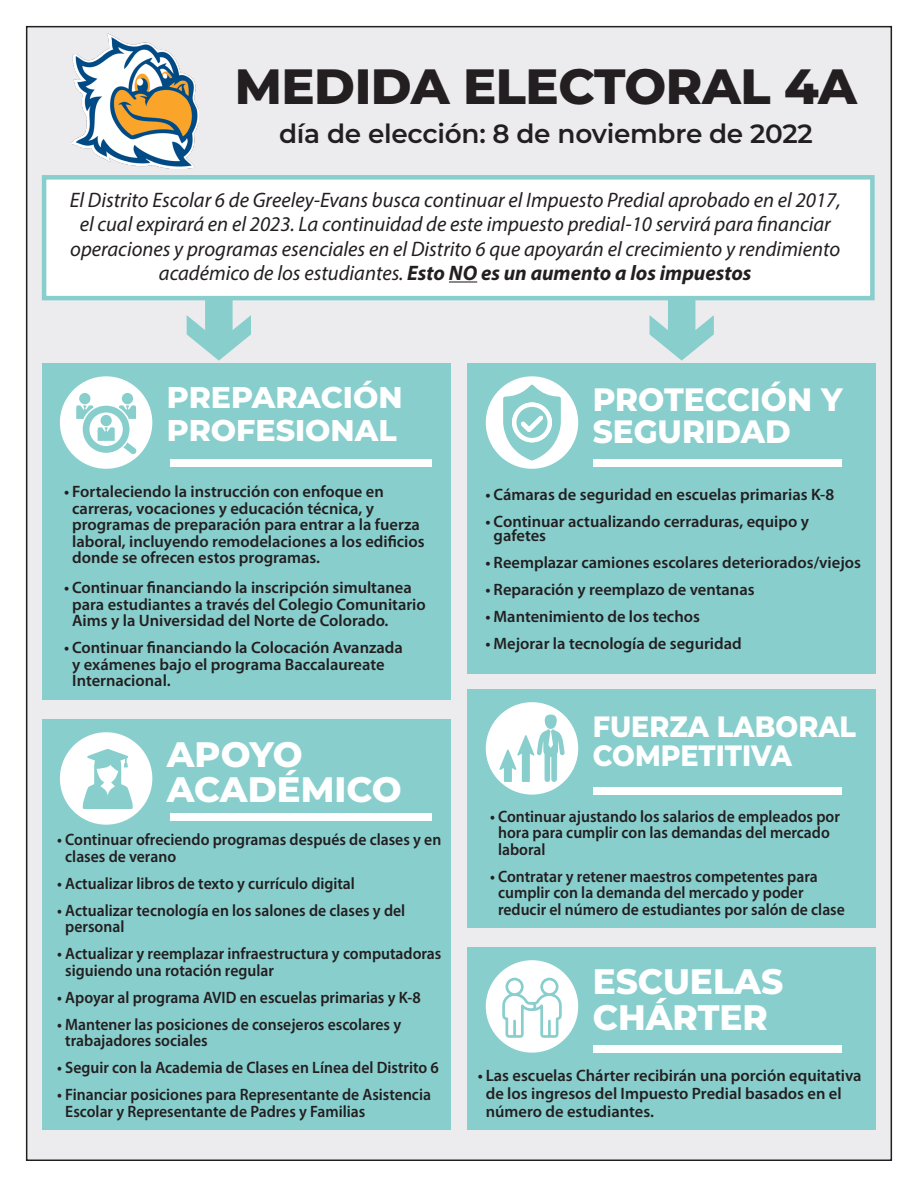
<style>
.page{position:relative;width:918px;height:1188px;background:#fff}
.page>*{position:absolute;margin:0;border:0;box-sizing:border-box;transform-origin:0 0}
.t1{font:800 49.5px "Montserrat";letter-spacing:-.01em;color:#231f20}
.t2{font:800 35.4px "Montserrat";color:#fff}
.t3{font:800 32.4px "Montserrat";color:#fff;scale:.96 1}
.t4{font:800 30px "Montserrat";color:#fff}
.t5{font:800 29.4px "Montserrat";color:#fff;scale:.92 1}
.t6{font:600 26.4px "Montserrat";letter-spacing:-.01em;color:#231f20}
.t7{font:italic 21px/24.3px "Myriad Pro";color:#231f20;text-align:center}
.t8{font:600 16.5px/16.5px "Myriad Pro";color:#231f20}
.t9{font:600 16.5px/16.5px "Myriad Pro";color:#231f20;scale:.95 1}
.s1{font-weight:700}
</style>
<div class="page">
<div style="left:27px;top:27px;width:864px;height:1133px;background:#ececee"></div>
<div style="left:42px;top:363px;width:408px;height:337px;background:#88cecd"></div>
<div style="left:60px;top:376px;width:92px;height:93px;background:#fff;border-radius:50%"></div>
<div style="left:122px;top:393px;width:11px;height:11px;background:#88cecd;border-radius:50%"></div>
<div style="left:79px;top:393px;width:11px;height:11px;background:#88cecd;border-radius:50%"></div>
<svg style="left:76px;top:405px;width:61px;height:49px"></svg>
<div style="left:42px;top:719px;width:408px;height:410px;background:#88cecd"></div>
<div style="left:468px;top:363px;width:408px;height:310px;background:#88cecd"></div>
<div style="left:486px;top:376px;width:92px;height:93px;background:#fff;border-radius:50%"></div>
<svg style="left:503px;top:385px;width:58px;height:75px"></svg>
<div style="left:468px;top:689px;width:408px;height:239px;background:#88cecd"></div>
<div style="left:468px;top:947px;width:408px;height:182px;background:#88cecd"></div>
<div style="left:486px;top:960px;width:92px;height:93px;background:#fff;border-radius:50%"></div>
<svg style="left:502px;top:978px;width:60px;height:60px"></svg>
<div style="left:486px;top:702px;width:92px;height:93px;background:#fff;border-radius:50%"></div>
<div style="left:545px;top:715px;width:12px;height:14px;background:#88cecd;border-radius:6px"></div>
<svg style="left:499px;top:729px;width:66px;height:53px"></svg>
<div style="left:60px;top:732px;width:92px;height:93px;background:#fff;border-radius:50%"></div>
<svg style="left:82px;top:749px;width:51px;height:60px"></svg>
<div style="left:170px;top:459px;width:261px;height:8px;background:#fff"></div>
<div style="left:170px;top:814px;width:261px;height:7px;background:#fff"></div>
<div style="left:593px;top:787px;width:248px;height:8px;background:#fff"></div>
<div style="left:593px;top:1045px;width:248px;height:7px;background:#fff"></div>
<div style="left:593px;top:459px;width:248px;height:8px;background:#fff"></div>
<svg style="left:187px;top:300px;width:64px;height:61px"></svg>
<svg style="left:650px;top:300px;width:64px;height:61px"></svg>
<div style="left:42px;top:175px;width:833px;height:125px;background:#fff;border:4px solid #88cecd"></div>
<hr style="left:449px;top:281px;width:28px;height:2px;background:#231f20">
<img style="left:71px;top:33px;width:127px;height:135px">
<p class="t1" style="left:235px;top:50px;width:624px">MEDIDA ELECTORAL 4A</p>
<p class="t6" style="left:279px;top:115px;width:535px">día de elección: 8 de noviembre de 2022</p>
<p class="t7" style="left:70px;top:187px;width:772px">El Distrito Escolar 6 de Greeley-Evans busca continuar el Impuesto Predial aprobado en el 2017, el cual expirará en el 2023. La continuidad de este impuesto predial-10 servirá para financiar operaciones y programas esenciales en el Distrito 6 que apoyarán el crecimiento y rendimiento académico de los estudiantes. <span class="s1">Esto NO es un aumento a los impuestos</span></p>
<p class="t4" style="left:167px;top:376px;width:237px">PREPARACIÓN</p>
<p class="t4" style="left:167px;top:409px;width:231px">PROFESIONAL</p>
<p class="t8" style="left:72px;top:483px;width:354px;text-indent:-8px">• Fortaleciendo la instrucción con enfoque en carreras, vocaciones y educación técnica, y programas de preparación para entrar a la fuerza laboral, incluyendo remodelaciones a los edificios donde se ofrecen estos programas.</p>
<p class="t8" style="left:72px;top:579px;width:355px;text-indent:-8px">• Continuar financiando la inscripción simultanea para estudiantes a través del Colegio Comunitario<br>Aims y la Universidad del Norte de Colorado.</p>
<p class="t8" style="left:72px;top:639px;width:332px;text-indent:-8px">• Continuar financiando la Colocación Avanzada y exámenes bajo el programa Baccalaureate<br>Internacional.</p>
<p class="t2" style="left:167px;top:728px;width:138px">APOYO</p>
<p class="t2" style="left:167px;top:764px;width:237px">ACADÉMICO</p>
<p class="t9" style="left:65px;top:831px;width:397px;text-indent:-8px">• Continuar ofreciendo programas después de clases y en clases de verano</p>
<p class="t9" style="left:57px;top:875px;width:315px">• Actualizar libros de texto y currículo digital</p>
<p class="t9" style="left:65px;top:902px;width:359px;text-indent:-8px">• Actualizar tecnología en los salones de clases y del personal</p>
<p class="t9" style="left:65px;top:945px;width:398px;text-indent:-8px">• Actualizar y reemplazar infraestructura y computadoras siguiendo una rotación regular</p>
<p class="t9" style="left:57px;top:989px;width:384px">• Apoyar al programa AVID en escuelas primarias y K-8</p>
<p class="t9" style="left:65px;top:1016px;width:355px;text-indent:-8px">• Mantener las posiciones de consejeros escolares y trabajadores sociales</p>
<p class="t9" style="left:57px;top:1059px;width:403px">• Seguir con la Academia de Clases en Línea del Distrito 6</p>
<p class="t9" style="left:65px;top:1086px;width:386px;text-indent:-8px">• Financiar posiciones para Representante de Asistencia<br>Escolar y Representante de Padres y Familias</p>
<p class="t3" style="left:593px;top:375px;width:262px">PROTECCIÓN Y</p>
<p class="t3" style="left:593px;top:408px;width:208px">SEGURIDAD</p>
<p class="t8" style="left:486px;top:486px;width:350px">• Cámaras de seguridad en escuelas primarias K-8</p>
<p class="t8" style="left:494px;top:515px;width:317px;line-height:13.5px;text-indent:-8px">• Continuar actualizando cerraduras, equipo y gafetes</p>
<p class="t8" style="left:486px;top:554px;width:377px">• Reemplazar camiones escolares deteriorados/viejos</p>
<p class="t8" style="left:486px;top:581px;width:271px">• Reparación y reemplazo de ventanas</p>
<p class="t8" style="left:486px;top:608px;width:216px">• Mantenimiento de los techos</p>
<p class="t8" style="left:486px;top:635px;width:258px">• Mejorar la tecnología de seguridad</p>
<p class="t5" style="left:593px;top:705px;width:288px">FUERZA LABORAL</p>
<p class="t5" style="left:593px;top:734px;width:218px">COMPETITIVA</p>
<p class="t9" style="left:498px;top:808px;width:361px;text-indent:-8px">• Continuar ajustando los salarios de empleados por hora para cumplir con las demandas del mercado laboral</p>
<p class="t9" style="left:498px;top:868px;width:367px;text-indent:-8px">• Contratar y retener maestros competentes para cumplir con la demanda del mercado y poder reducir el número de estudiantes por salón de clase</p>
<p class="t2" style="left:593px;top:956px;width:192px">ESCUELAS</p>
<p class="t2" style="left:593px;top:992px;width:177px">CHÁRTER</p>
<p class="t8" style="left:486px;top:1066px;width:377px;line-height:18px;text-indent:-8px">• Las escuelas Chárter recibirán una porción equitativa de los ingresos del Impuesto Predial basados en el número de estudiantes.</p>
</div>
